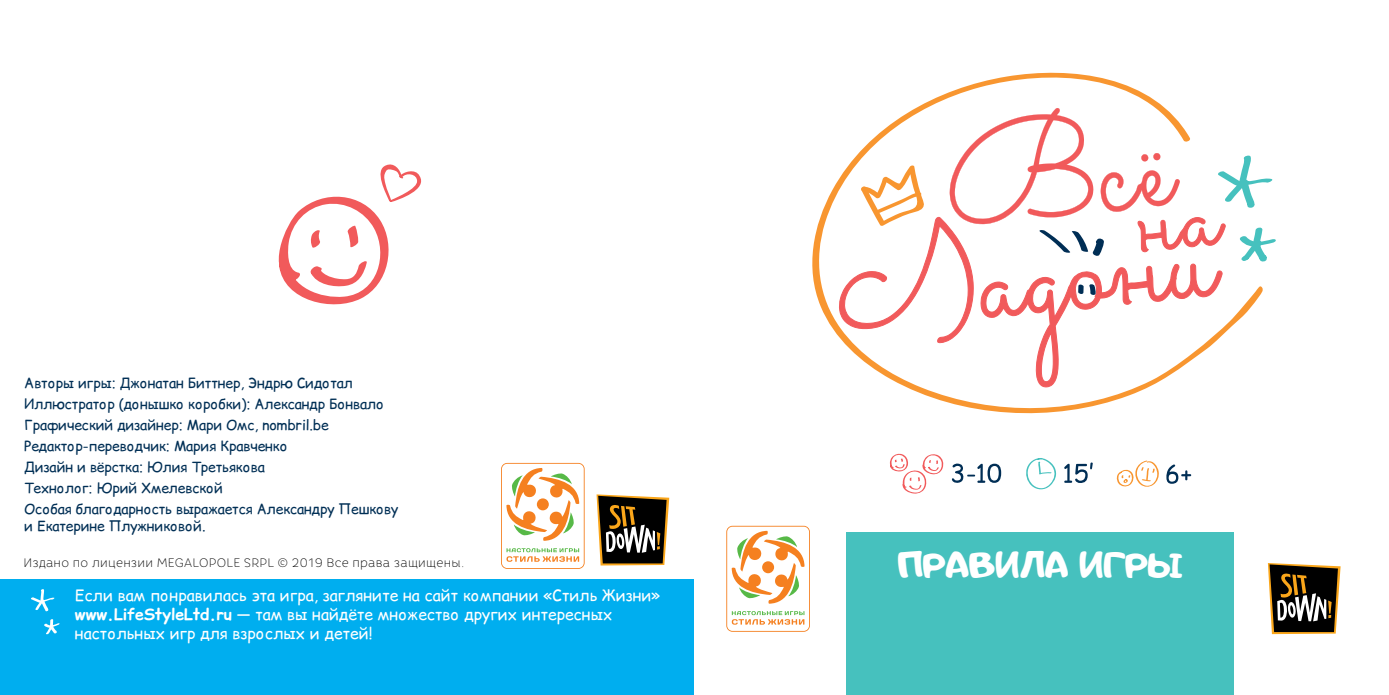
<style>
.page{position:relative;width:1389px;height:695px;background:#fff}
.page>*{position:absolute;margin:0;border:0;box-sizing:border-box;transform-origin:0 0}
.t1{font:42px "Adigiana 2";color:#fff}
.t2{font:15.75px/19.2px "Comic Relief";color:#fff}
.t3{font:14px/21px "Comic Relief";letter-spacing:-.01em;color:#002f55}
.t4{font:100 12.25px "Core Rhino 25";letter-spacing:.025em;color:#000}
.s1{font-weight:700}
</style>
<div class="page">
<div style="left:0;top:579px;width:694px;height:115px;background:#00aeef"></div>
<svg style="left:278px;top:164px;width:144px;height:141px"></svg>
<svg style="left:501px;top:463px;width:84px;height:106px"></svg>
<svg style="left:597px;top:494px;width:72px;height:71px"></svg>
<div style="left:847px;top:532px;width:387px;height:162px;background:#46c1be"></div>
<svg style="left:812px;top:72px;width:353px;height:342px"></svg>
<svg style="left:839px;top:108px;width:437px;height:279px"></svg>
<svg style="left:890px;top:453px;width:54px;height:41px"></svg>
<svg style="left:1026px;top:458px;width:31px;height:32px"></svg>
<svg style="left:1116px;top:460px;width:43px;height:27px"></svg>
<svg style="left:952px;top:463px;width:49px;height:20px"></svg>
<svg style="left:1064px;top:462px;width:29px;height:21px"></svg>
<svg style="left:1166px;top:464px;width:25px;height:19px"></svg>
<svg style="left:726px;top:525px;width:84px;height:106px"></svg>
<svg style="left:1268px;top:563px;width:73px;height:71px"></svg>
<svg style="left:31px;top:589px;width:24px;height:22px"></svg>
<svg style="left:44px;top:619px;width:16px;height:15px"></svg>
<p class="t3" style="left:24px;top:371px;width:376px">Авторы игры: Джонатан Биттнер, Эндрю Сидотал Иллюстратор (донышко коробки): Александр Бонвало Графический дизайнер: Мари Омс, nombril.be Редактор-переводчик: Мария Кравченко<br>Дизайн и вёрстка: Юлия Третьякова<br>Технолог: Юрий Хмелевской<br>Особая благодарность выражается Александру Пешкову</p>
<p class="t3" style="left:24px;top:515px;width:183px">и Екатерине Плужниковой.</p>
<p class="t4" style="left:24px;top:555px;width:443px">Издано по лицензии MEGALOPOLE SRPL © 2019 Все права защищены.</p>
<h1 class="t1" style="left:898px;top:543px;width:287px">ПРАВИЛА ИГРЫ</h1>
<p class="t2" style="left:75px;top:585px;width:587px">Если вам понравилась эта игра, загляните на сайт компании «Стиль Жизни» <span class="s1">www.LifeStyleLtd.ru</span> — там вы найдёте множество других интересных настольных игр для взрослых и детей!</p>
</div>
